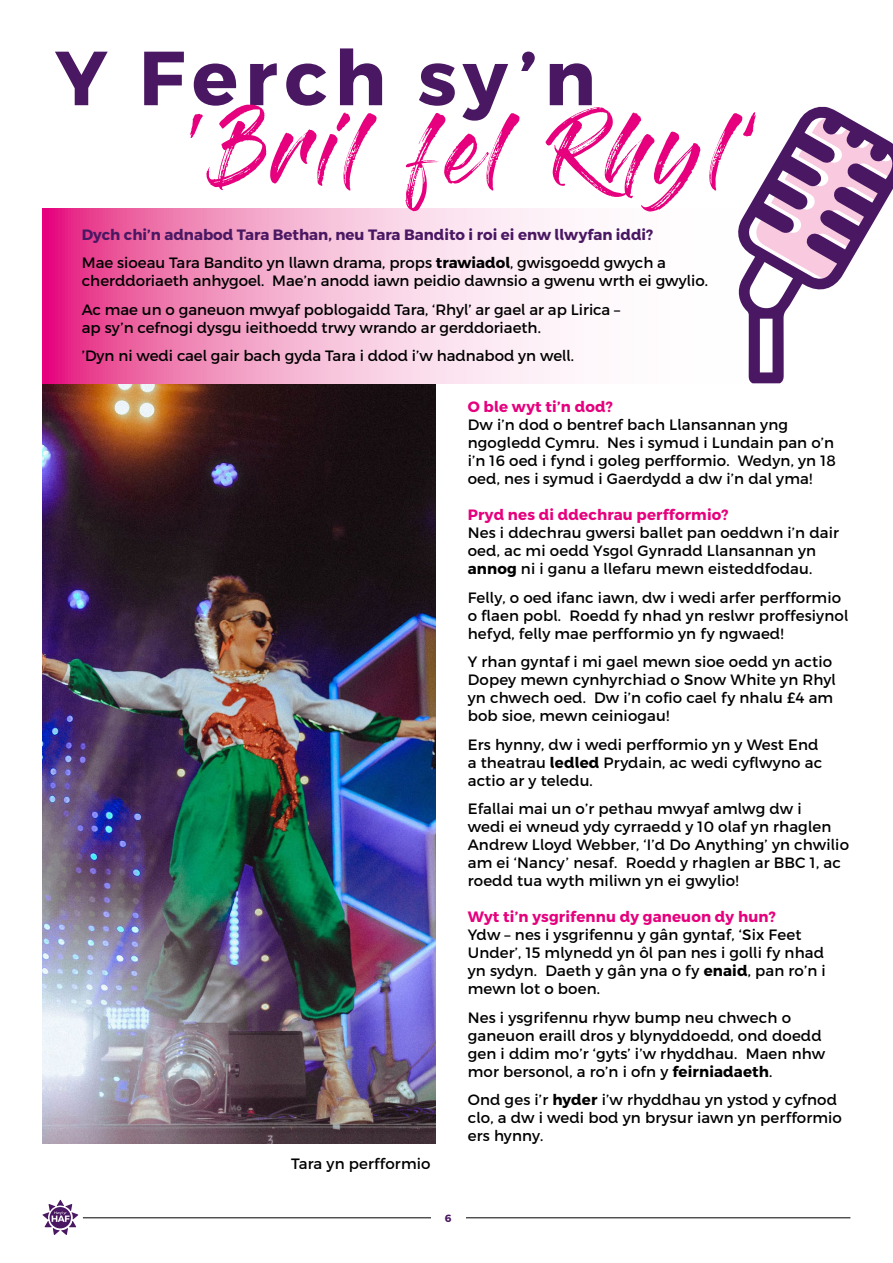
<style>
.page{position:relative;width:893px;height:1263px;background:#fff}
.page>*{position:absolute;margin:0;border:0;box-sizing:border-box;transform-origin:0 0}
.t1{font:700 76.5px "Cymraeg";letter-spacing:.09em;color:#4a1863}
.t2{font:71.4px "Gloss And Bloom";letter-spacing:.09em;color:#e6007d}
.t3{font:15px/18px "Cymraeg";letter-spacing:.01em;color:#000}
.t4{font:700 15px/28.5px "Cymraeg";color:#4a1863}
.t5{font:700 15px "Cymraeg";letter-spacing:.01em;color:#e6007d}
.t6{font:700 10.5px "Cymraeg";color:#4a1863}
.s1{font-weight:400;color:#000}
.s2{color:#000}
.s3{font-weight:700}
</style>
<div class="page">
<img style="left:43px;top:383px;width:393px;height:761px">
<hr style="left:83px;top:1217px;width:767px;height:1px;background:#000">
<div style="left:431px;top:1199px;width:34px;height:35px;background:#fff"></div>
<svg style="left:42px;top:1200px;width:36px;height:35px"></svg>
<svg style="left:43px;top:209px;width:526px;height:174px;background:#f4a7cc"></svg>
<svg style="left:738px;top:107px;width:155px;height:276px"></svg>
<h1 class="t1" style="left:55px;top:31px;width:542px">Y Ferch sy’n</h1>
<h2 class="t2" style="left:178px;top:117px;width:589px">‘Bril fel Rhyl’</h2>
<p class="t4" style="left:82px;top:220px;width:586px">Dych chi’n adnabod Tara Bethan, neu Tara Bandito i roi ei enw llwyfan iddi?<br><span class="s1">Mae sioeau Tara Bandito yn llawn drama, props</span> <span class="s2">trawiadol</span><span class="s1">, gwisgoedd gwych a</span></p>
<p class="t3" style="left:82px;top:266px;width:628px;line-height:28.5px">cherddoriaeth anhygoel. Mae’n anodd iawn peidio dawnsio a gwenu wrth ei gwylio.<br>Ac mae un o ganeuon mwyaf poblogaidd Tara, ‘Rhyl’ ar gael ar ap Lirica –</p>
<p class="t3" style="left:82px;top:313px;width:494px;line-height:28.5px">ap sy’n cefnogi dysgu ieithoedd trwy wrando ar gerddoriaeth. ’Dyn ni wedi cael gair bach gyda Tara i ddod i’w hadnabod yn well.</p>
<p class="t3" style="left:291px;top:1155px;width:141px">Tara yn perfformio</p>
<p class="t5" style="left:468px;top:397px;width:147px">O ble wyt ti’n dod?</p>
<p class="t3" style="left:468px;top:416px;width:370px">Dw i’n dod o bentref bach Llansannan yng ngogledd Cymru. Nes i symud i Lundain pan o’n i’n 16 oed i fynd i goleg perfformio. Wedyn, yn 18 oed, nes i symud i Gaerdydd a dw i’n dal yma!</p>
<p class="t5" style="left:468px;top:505px;width:262px">Pryd nes di ddechrau perfformio?</p>
<p class="t3" style="left:468px;top:524px;width:373px">Nes i ddechrau gwersi ballet pan oeddwn i’n dair oed, ac mi oedd Ysgol Gynradd Llansannan yn <span class="s3">annog</span> ni i ganu a llefaru mewn eisteddfodau.</p>
<p class="t3" style="left:468px;top:588px;width:382px">Felly, o oed ifanc iawn, dw i wedi arfer perfformio o flaen pobl. Roedd fy nhad yn reslwr proffesiynol hefyd, felly mae perfformio yn fy ngwaed!</p>
<p class="t3" style="left:468px;top:653px;width:370px">Y rhan gyntaf i mi gael mewn sioe oedd yn actio Dopey mewn cynhyrchiad o Snow White yn Rhyl yn chwech oed. Dw i’n cofio cael fy nhalu £4 am bob sioe, mewn ceiniogau!</p>
<p class="t3" style="left:468px;top:735px;width:356px">Ers hynny, dw i wedi perfformio yn y West End a theatrau <span class="s3">ledled</span> Prydain, ac wedi cyflwyno ac actio ar y teledu.</p>
<p class="t3" style="left:468px;top:800px;width:383px">Efallai mai un o’r pethau mwyaf amlwg dw i<br>wedi ei wneud ydy cyrraedd y 10 olaf yn rhaglen Andrew Lloyd Webber, ‘I’d Do Anything’ yn chwilio am ei ‘Nancy’ nesaf. Roedd y rhaglen ar BBC 1, ac roedd tua wyth miliwn yn ei gwylio!</p>
<p class="t5" style="left:468px;top:907px;width:310px">Wyt ti’n ysgrifennu dy ganeuon dy hun?</p>
<p class="t3" style="left:468px;top:926px;width:360px">Ydw – nes i ysgrifennu y gân gyntaf, ‘Six Feet Under’, 15 mlynedd yn ôl pan nes i golli fy nhad yn sydyn. Daeth y gân yna o fy <span class="s3">enaid</span>, pan ro’n i mewn lot o boen.</p>
<p class="t3" style="left:468px;top:1008px;width:359px">Nes i ysgrifennu rhyw bump neu chwech o ganeuon eraill dros y blynyddoedd, ond doedd gen i ddim mo’r ‘gyts’ i’w rhyddhau. Maen nhw mor bersonol, a ro’n i ofn y <span class="s3">feirniadaeth</span>.</p>
<p class="t3" style="left:468px;top:1091px;width:376px">Ond ges i’r <span class="s3">hyder</span> i’w rhyddhau yn ystod y cyfnod clo, a dw i wedi bod yn brysur iawn yn perfformio ers hynny.</p>
<p class="t6" style="left:445px;top:1211px;width:8px">6</p>
</div>
